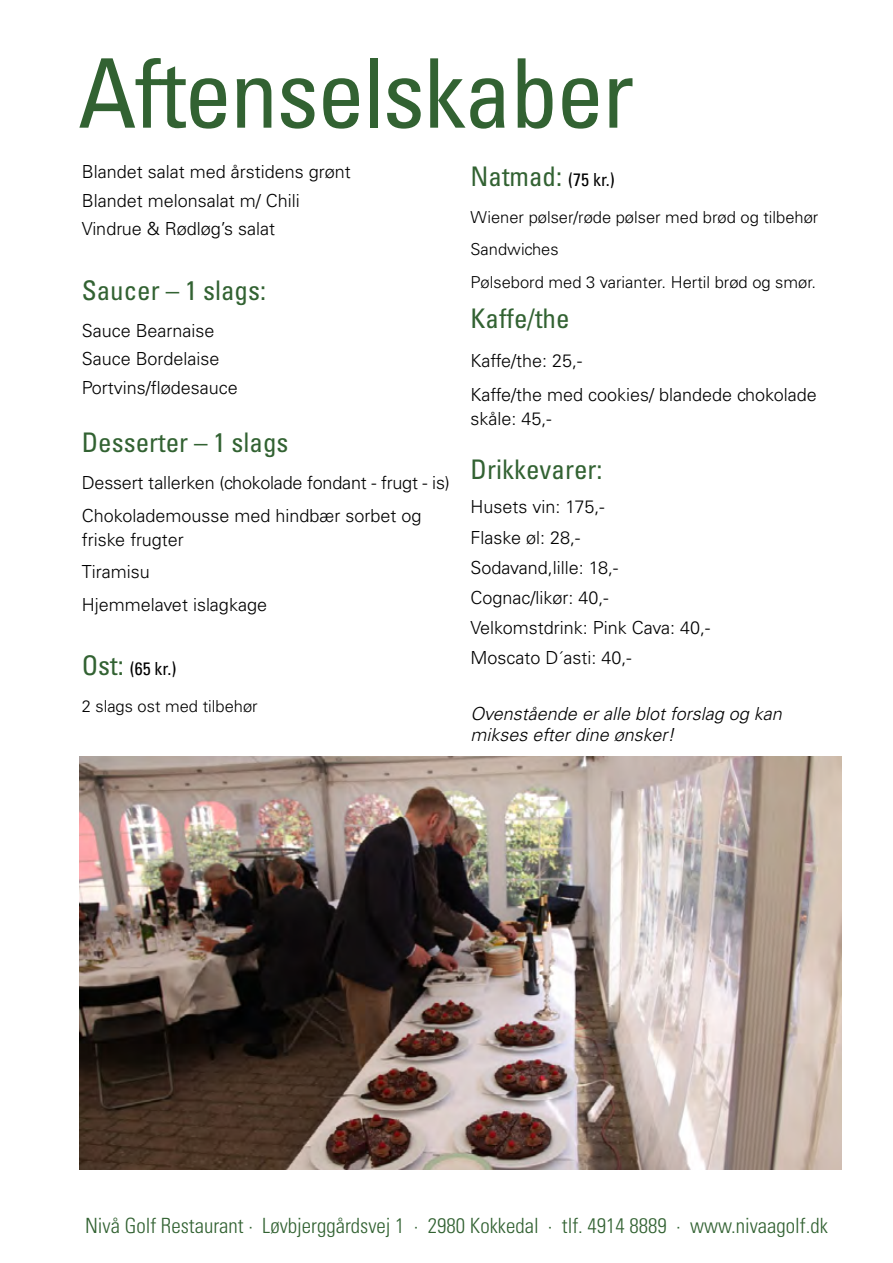
<style>
.page{position:relative;width:893px;height:1263px;background:#fff}
.page>*{position:absolute;margin:0;border:0;box-sizing:border-box;transform-origin:0 0}
.t1{font:condensed 96px "Univers";letter-spacing:-.02em;color:#326232}
.t2{font:condensed 27px "Univers";color:#326232}
.t3{font:300 condensed 21px "Univers";color:#326232}
.t4{font:300 18px/30.2px "Univers";color:#000}
.t5{font:italic 300 18px/21.6px "Univers";color:#000}
.t6{font:condensed 18px "Univers";color:#000}
.t7{font:300 16.5px/32.5px "Univers";color:#000}
.s1{font-size:27px;color:#326232}
.s2{font-size:18px;color:#000}
</style>
<div class="page">
<img style="left:79px;top:757px;width:762px;height:412px">
<h1 class="t1" style="left:78px;top:33px;width:558px">Aftenselskaber</h1>
<p class="t4" style="left:82px;top:158px;width:271px;line-height:28.2px">Blandet salat med årstidens grønt<br>Blandet melonsalat m/ Chili<br>Vindrue &amp; Rødløg’s salat</p>
<h2 class="t2" style="left:82px;top:273px;width:186px">Saucer – 1 slags:</h2>
<p class="t4" style="left:82px;top:316px;width:158px;line-height:28.8px">Sauce Bearnaise<br>Sauce Bordelaise<br>Portvins/flødesauce</p>
<h2 class="t2" style="left:82px;top:426px;width:208px">Desserter – 1 slags</h2>
<p class="t4" style="left:82px;top:466px;width:370px;line-height:32.5px">Dessert tallerken (chokolade fondant - frugt - is)<br>Chokolademousse med hindbær sorbet og</p>
<p class="t4" style="left:82px;top:523px;width:187px;line-height:32.5px">friske frugter<br>Tiramisu<br>Hjemmelavet islagkage</p>
<p class="t6" style="left:82px;top:658px;width:96px"><span class="s1">Ost:</span> (65 kr.)</p>
<p class="t7" style="left:82px;top:690px;width:178px">2 slags ost med tilbehør</p>
<h2 class="t2" style="left:471px;top:159px;width:146px">Natmad: <span class="s2">(75 kr.)</span></h2>
<p class="t7" style="left:471px;top:200px;width:349px">Wiener pølser/røde pølser med brød og tilbehør<br>Sandwiches<br>Pølsebord med 3 varianter. Hertil brød og smør.</p>
<h2 class="t2" style="left:471px;top:302px;width:101px">Kaffe/the</h2>
<p class="t4" style="left:471px;top:343px;width:348px;line-height:34.3px">Kaffe/the: 25,-<br>Kaffe/the med cookies/ blandede chokolade</p>
<p class="t4" style="left:471px;top:404px;width:83px">skåle: 45,-</p>
<h2 class="t2" style="left:471px;top:452px;width:133px">Drikkevarer:</h2>
<p class="t4" style="left:471px;top:492px;width:241px">Husets vin: 175,-<br>Flaske øl: 28,-<br>Sodavand,lille: 18,-<br>Cognac/likør: 40,-<br>Velkomstdrink: Pink Cava: 40,-<br>Moscato D´asti: 40,-</p>
<p class="t5" style="left:471px;top:702px;width:313px">Ovenstående er alle blot forslag og kan mikses efter dine ønsker!</p>
<p class="t3" style="left:85px;top:1212px;width:744px">Nivå Golf Restaurant · Løvbjerggårdsvej 1 · 2980 Kokkedal · tlf. 4914 8889 · www.nivaagolf.dk</p>
</div>
